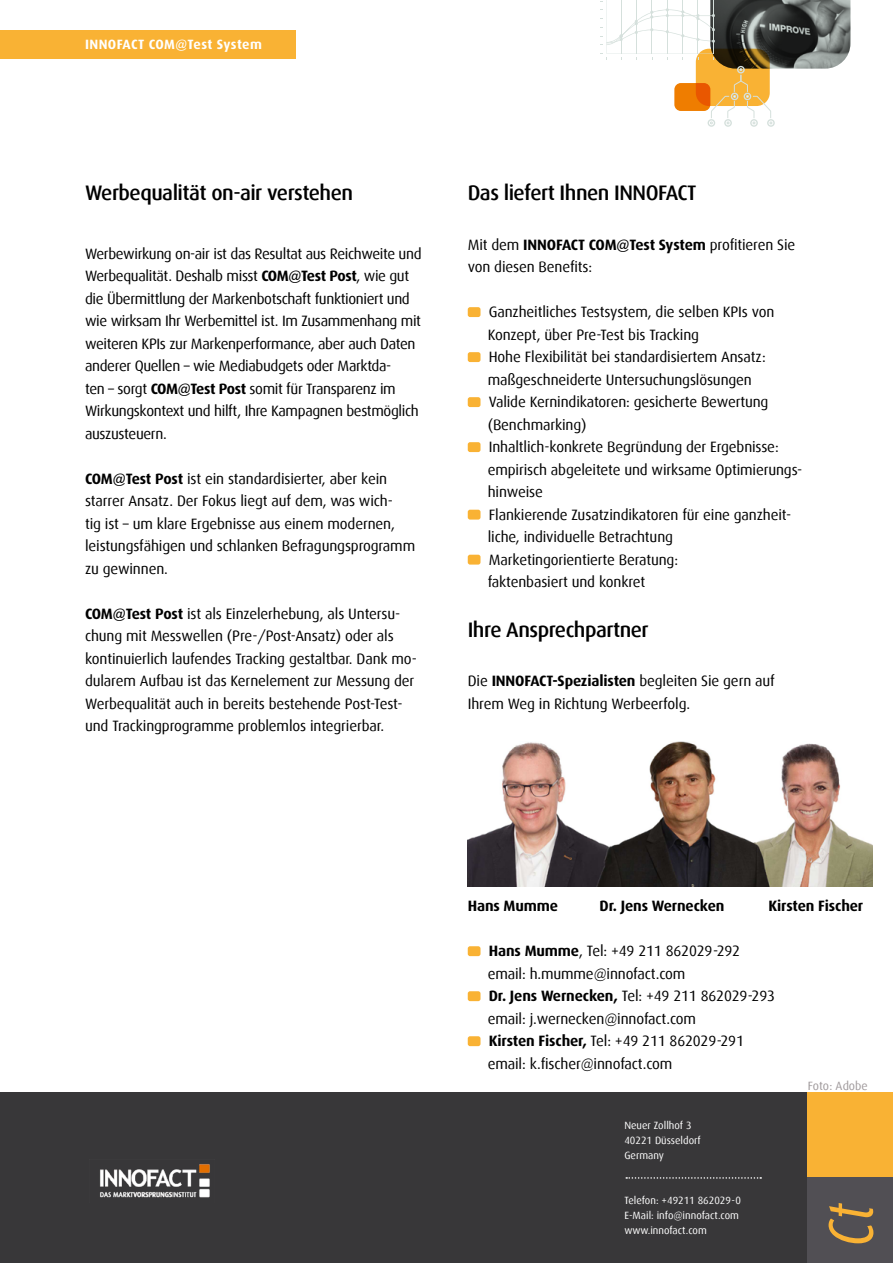
<style>
.page{position:relative;width:893px;height:1263px;background:#fff}
.page>*{position:absolute;margin:0;border:0;box-sizing:border-box;transform-origin:0 0}
.t1{font:italic 63.45px "Dax";color:#f9b234;scale:.84 1}
.t2{font:500 21px "Dax";letter-spacing:-.025em;color:#000}
.t3{font:15px/22.5px "Dax";letter-spacing:-.01em;color:#000}
.t4{font:700 15px "Dax";letter-spacing:-.01em;color:#000}
.t5{font:700 13.5px "Dax";letter-spacing:.025em;color:#fff}
.t6{font:12px "Dax";color:#a09a9c}
.t7{font:10.5px/15px "Dax";color:#fff}
.s1{font-weight:700}
</style>
<div class="page">
<div style="left:468px;top:307px;width:12px;height:10px;background:#f9b234;border-radius:2px"></div>
<div style="left:468px;top:352px;width:12px;height:10px;background:#f9b234;border-radius:2px"></div>
<div style="left:468px;top:397px;width:12px;height:10px;background:#f9b234;border-radius:2px"></div>
<div style="left:468px;top:442px;width:12px;height:10px;background:#f9b234;border-radius:2px"></div>
<div style="left:468px;top:510px;width:12px;height:10px;background:#f9b234;border-radius:2px"></div>
<div style="left:468px;top:555px;width:12px;height:10px;background:#f9b234;border-radius:2px"></div>
<div style="left:468px;top:946px;width:12px;height:10px;background:#f9b234;border-radius:2px"></div>
<div style="left:468px;top:991px;width:12px;height:10px;background:#f9b234;border-radius:2px"></div>
<div style="left:468px;top:1036px;width:12px;height:10px;background:#f9b234;border-radius:2px"></div>
<svg style="left:600px;top:0;width:250px;height:127px"></svg>
<div style="left:0;top:1093px;width:893px;height:170px;background:#383739"></div>
<div style="left:0;top:31px;width:295px;height:28px;background:#f9b234"></div>
<div style="left:808px;top:1093px;width:85px;height:170px;background:#f9b234"></div>
<div style="left:808px;top:1178px;width:85px;height:85px;background:#514f54"></div>
<svg style="left:626px;top:1177px;width:135px;height:2px"></svg>
<img style="left:100px;top:1164px;width:110px;height:34px">
<img style="left:468px;top:741px;width:405px;height:146px">
<p class="t5" style="left:85px;top:37px;width:178px">INNOFACT COM@Test System</p>
<h2 class="t2" style="left:85px;top:181px;width:270px">Werbequalität on-air verstehen</h2>
<p class="t3" style="left:85px;top:242px;width:338px">Werbewirkung on-air ist das Resultat aus Reichweite und Werbequalität. Deshalb misst <span class="s1">COM@Test Post</span>, wie gut die Übermittlung der Markenbotschaft funktioniert und wie wirksam Ihr Werbemittel ist. Im Zusammenhang mit weiteren KPIs zur Markenperformance, aber auch Daten anderer Quellen – wie Mediabudgets oder Marktda-<br>ten – sorgt <span class="s1">COM@Test Post</span> somit für Transparenz im Wirkungskontext und hilft, Ihre Kampagnen bestmöglich auszusteuern.</p>
<p class="t3" style="left:85px;top:467px;width:332px"><span class="s1">COM@Test Post</span> ist ein standardisierter, aber kein starrer Ansatz. Der Fokus liegt auf dem, was wich-<br>tig ist – um klare Ergebnisse aus einem modernen, leistungsfähigen und schlanken Befragungsprogramm zu gewinnen.</p>
<p class="t3" style="left:85px;top:602px;width:333px"><span class="s1">COM@Test Post</span> ist als Einzelerhebung, als Untersu&shy;chung mit Messwellen (Pre-/Post-Ansatz) oder als kontinuierlich laufendes Tracking gestaltbar. Dank mo&shy;dularem Aufbau ist das Kernelement zur Messung der Werbequalität auch in bereits bestehende Post-Test&shy;und Trackingprogramme problemlos integrierbar.</p>
<h2 class="t2" style="left:468px;top:181px;width:230px">Das liefert Ihnen INNOFACT</h2>
<p class="t3" style="left:468px;top:233px;width:329px">Mit dem <span class="s1">INNOFACT COM@Test System</span> profitieren Sie von diesen Benefits:</p>
<p class="t3" style="left:488px;top:301px;width:316px">Ganzheitliches Testsystem, die selben KPIs von Konzept, über Pre-Test bis Tracking<br>Hohe Flexibilität bei standardisiertem Ansatz: maßgeschneiderte Untersuchungslösungen<br>Valide Kernindikatoren: gesicherte Bewertung (Benchmarking)<br>Inhaltlich-konkrete Begründung der Ergebnisse: empirisch abgeleitete und wirksame Optimierungs&shy;hinweise<br>Flankierende Zusatzindikatoren für eine ganzheit&shy;liche, individuelle Betrachtung Marketingorientierte Beratung:<br>faktenbasiert und konkret</p>
<h2 class="t2" style="left:468px;top:618px;width:182px">Ihre Ansprechpartner</h2>
<p class="t3" style="left:468px;top:670px;width:309px">Die <span class="s1">INNOFACT-Spezialisten</span> begleiten Sie gern auf<br>Ihrem Weg in Richtung Werbeerfolg.</p>
<p class="t4" style="left:468px;top:897px;width:92px">Hans Mumme</p>
<p class="t4" style="left:600px;top:897px;width:126px">Dr. Jens Wernecken</p>
<p class="t4" style="left:768px;top:897px;width:96px">Kirsten Fischer</p>
<p class="t3" style="left:488px;top:940px;width:289px"><span class="s1">Hans Mumme</span>, Tel: +49 211 862029-292 email: h.mumme@innofact.com<br><span class="s1">Dr. Jens Wernecken,</span> Tel: +49 211 862029-293 email: j.wernecken@innofact.com<br><span class="s1">Kirsten Fischer,</span> Tel: +49 211 862029-291 email: k.fischer@innofact.com</p>
<p class="t7" style="left:624px;top:1118px;width:78px">Neuer Zollhof 3<br>40221 Düsseldorf<br>Germany</p>
<p class="t7" style="left:624px;top:1193px;width:118px">Telefon: +49211 862029-0<br>E-Mail: info@innofact.com www.innofact.com</p>
<p class="t6" style="left:808px;top:1079px;width:61px">Foto: Adobe</p>
<h1 class="t1" style="left:816px;top:1246px;width:54px;rotate:-90deg">Ct</h1>
</div>
